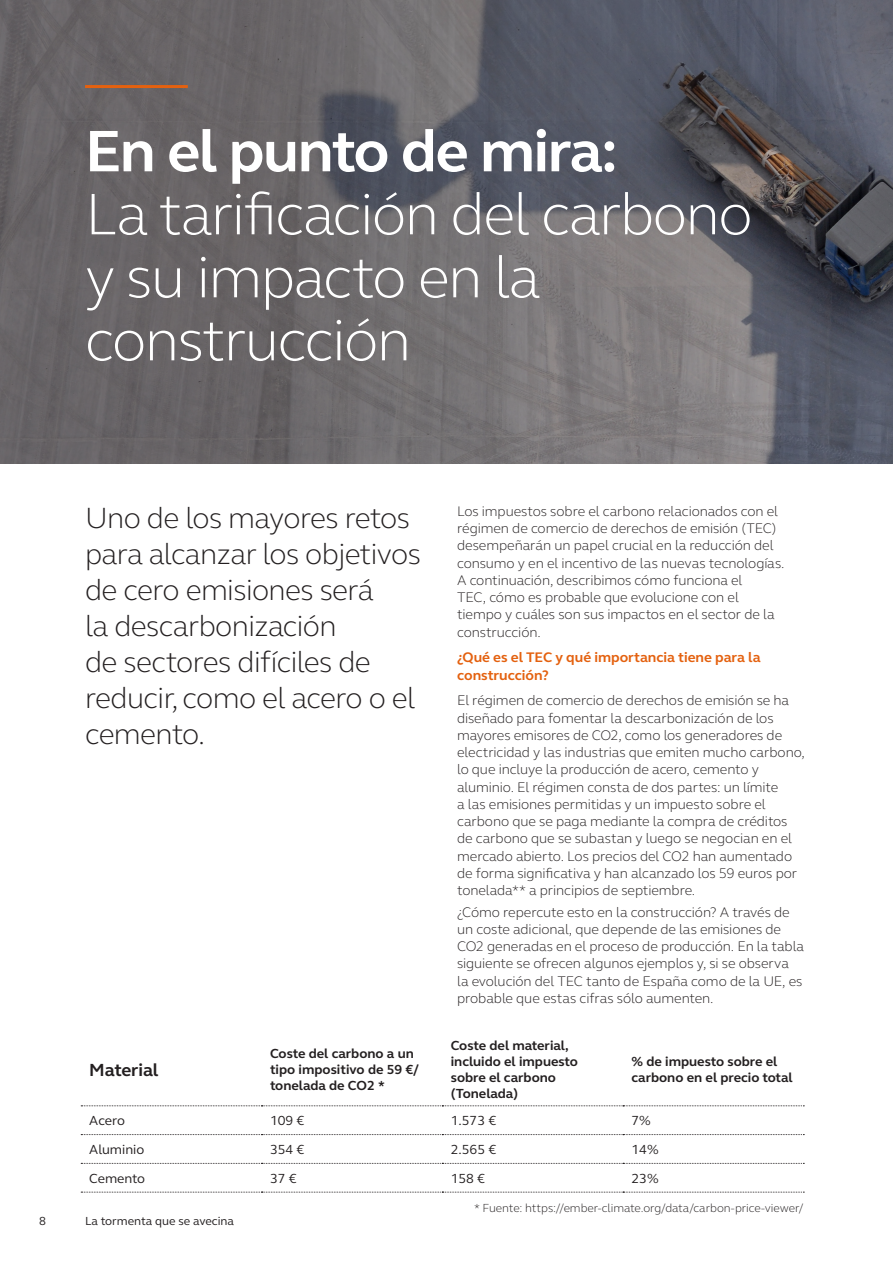
<style>
.page{position:relative;width:893px;height:1263px;background:#fff}
.page>*{position:absolute;margin:0;border:0;box-sizing:border-box;transform-origin:0 0}
.SECETION_START_title{font:300 60px "FS Elliot Pro";letter-spacing:-.025em;color:#fff}
.SECETION_START_title-2{font:700 60px "FS Elliot Pro";letter-spacing:-.025em;color:#fff}
.Bullets_10_12pt{font:300 30px/36px "FS Elliot Pro";letter-spacing:-.02em;color:#231f20}
.t1{font:700 18px "FS Elliot Pro";color:#231f20}
.body_text_-_space_af{font:300 14.25px/17.2px "FS Elliot Pro";letter-spacing:-.005em;color:#231f20}
.Bullets_10_12pt-2{font:300 14.25px/17.2px "FS Elliot Pro";letter-spacing:-.005em;color:#231f20}
.body_text_-_space_af-2{font:700 14.25px/17.2px "FS Elliot Pro";color:#e4610f}
.t2{font:700 13.5px/16.2px "FS Elliot Pro";color:#231f20}
.t3{font:13.5px "FS Elliot Pro";color:#231f20}
.body_text_-_space_af-3{font:300 12px "FS Elliot Pro";letter-spacing:-.005em;color:#231f20}
.t4{font:12px "FS Elliot Pro";color:#231f20}
</style>
<div class="page">
<svg style="left:0;top:0;width:893px;height:463px;background:#666469"></svg>
<hr style="left:85px;top:85px;width:103px;height:3px;background:#e4610f">
<svg style="left:81px;top:1105px;width:723px;height:1px"></svg>
<svg style="left:81px;top:1134px;width:723px;height:1px"></svg>
<svg style="left:81px;top:1163px;width:723px;height:1px"></svg>
<svg style="left:81px;top:1192px;width:723px;height:1px"></svg>
<p class="SECETION_START_title-2" style="left:85px;top:111px;width:534px">En el punto de mira:</p>
<p class="SECETION_START_title" style="left:85px;top:174px;width:669px">La tarificación del carbono</p>
<p class="SECETION_START_title" style="left:85px;top:237px;width:457px">y su impacto en la</p>
<p class="SECETION_START_title" style="left:85px;top:300px;width:328px">construcción</p>
<p class="Bullets_10_12pt" style="left:85px;top:499px;width:337px">Uno de los mayores retos para alcanzar los objetivos de cero emisiones será<br>la descarbonización<br>de sectores difíciles de reducir, como el acero o el cemento.</p>
<p class="Bullets_10_12pt-2" style="left:457px;top:502px;width:329px">Los impuestos sobre el carbono relacionados con el régimen de comercio de derechos de emisión (TEC) desempeñarán un papel crucial en la reducción del consumo y en el incentivo de las nuevas tecnologías.<br>A continuación, describimos cómo funciona el<br>TEC, cómo es probable que evolucione con el tiempo y cuáles son sus impactos en el sector de la construcción.</p>
<p class="body_text_-_space_af-2" style="left:457px;top:649px;width:305px">¿Qué es el TEC y qué importancia tiene para la construcción?</p>
<p class="body_text_-_space_af" style="left:457px;top:691px;width:349px">El régimen de comercio de derechos de emisión se ha diseñado para fomentar la descarbonización de los mayores emisores de CO2, como los generadores de electricidad y las industrias que emiten mucho carbono, lo que incluye la producción de acero, cemento y aluminio. El régimen consta de dos partes: un límite<br>a las emisiones permitidas y un impuesto sobre el carbono que se paga mediante la compra de créditos de carbono que se subastan y luego se negocian en el mercado abierto. Los precios del CO2 han aumentado de forma significativa y han alcanzado los 59 euros por tonelada** a principios de septiembre.</p>
<p class="body_text_-_space_af" style="left:457px;top:903px;width:348px">¿Cómo repercute esto en la construcción? A través de un coste adicional, que depende de las emisiones de CO2 generadas en el proceso de producción. En la tabla siguiente se ofrecen algunos ejemplos y, si se observa<br>la evolución del TEC tanto de España como de la UE, es probable que estas cifras sólo aumenten.</p>
<p class="t1" style="left:89px;top:1058px;width:71px">Material</p>
<p class="t2" style="left:270px;top:1045px;width:150px">Coste del carbono a un tipo impositivo de 59 €/ tonelada de CO2 *</p>
<p class="t2" style="left:451px;top:1037px;width:129px">Coste del material, incluido el impuesto sobre el carbono (Tonelada)</p>
<p class="t2" style="left:631px;top:1053px;width:163px">% de impuesto sobre el carbono en el precio total</p>
<p class="t3" style="left:89px;top:1112px;width:37px">Acero</p>
<p class="t3" style="left:270px;top:1112px;width:36px">109 €</p>
<p class="t3" style="left:451px;top:1112px;width:47px">1.573 €</p>
<p class="t3" style="left:631px;top:1112px;width:21px">7%</p>
<p class="t3" style="left:89px;top:1140px;width:56px">Aluminio</p>
<p class="t3" style="left:270px;top:1140px;width:36px">354 €</p>
<p class="t3" style="left:451px;top:1140px;width:47px">2.565 €</p>
<p class="t3" style="left:631px;top:1140px;width:29px">14%</p>
<p class="t3" style="left:89px;top:1169px;width:57px">Cemento</p>
<p class="t3" style="left:270px;top:1169px;width:28px">37 €</p>
<p class="t3" style="left:451px;top:1169px;width:36px">158 €</p>
<p class="t3" style="left:631px;top:1169px;width:29px">23%</p>
<p class="body_text_-_space_af-3" style="left:474px;top:1200px;width:331px">* Fuente: https://ember-climate.org/data/carbon-price-viewer/</p>
<p class="t4" style="left:39px;top:1213px;width:8px">8</p>
<p class="t4" style="left:85px;top:1213px;width:151px">La tormenta que se avecina</p>
</div>
